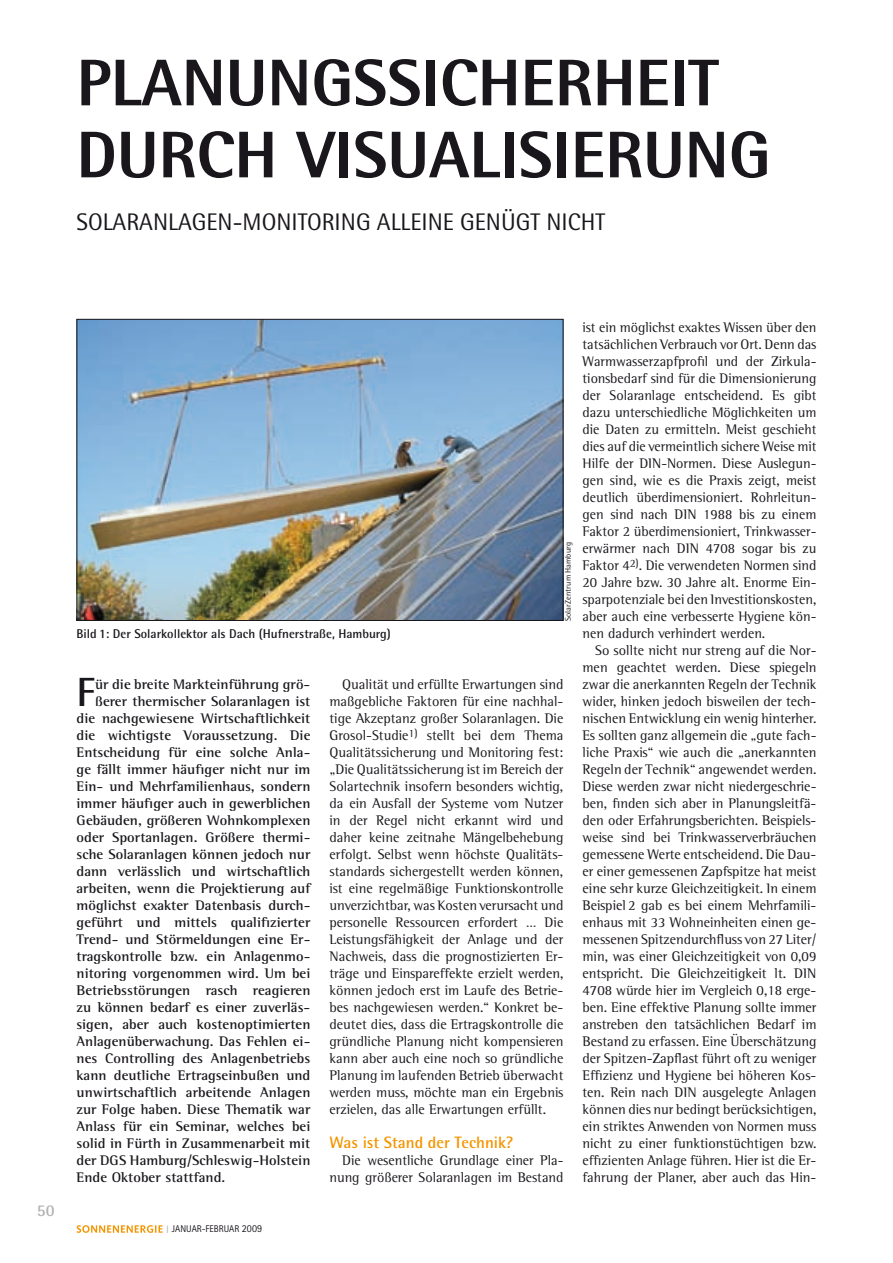
<style>
.page{position:relative;width:893px;height:1263px;background:#fff}
.page>*{position:absolute;margin:0;border:0;box-sizing:border-box;transform-origin:0 0}
.t1{font:800 66px/72px "Rotis Semi Sans Std";color:#1a171c}
.t2{font:700 40.8px "Rotis Semi Sans Std";color:#1a171c}
.t3{font:24px "Rotis Semi Sans Std";color:#1a171c}
.t4{font:700 16.5px "Rotis Semi Sans Std";color:#f39500}
.t5{font:700 16.5px "Rotis Semi Sans Std";color:#b1b3b4}
.t6{font:14.25px/17px "Rotis Semi Serif Std";color:#1a171c;text-align:justify}
.t7{font:700 14.25px "Rotis Semi Serif Std";letter-spacing:.005em;color:#1a171c}
.t8{font:700 12.75px "Rotis Semi Sans Std";color:#1a171c}
.t9{font:10.65px "Rotis Sans Serif Std";color:#1a171c;scale:.95 1}
.t10{font:9.75px "Rotis Sans Serif Std";color:#1a171c;scale:.95 1}
.t11{font:8.25px "Rotis Semi Sans Std";letter-spacing:.01em;color:#1a171c}
.s1{font-size:10.8px;color:#b1b3b4}
</style>
<div class="page">
<svg style="left:77px;top:1225px;width:86px;height:8px"></svg>
<img style="left:79px;top:321px;width:482px;height:298px">
<div style="left:77px;top:319px;width:486px;height:302px;border:1px solid #1a171c"></div>
<h1 class="t1" style="left:77px;top:46px;width:688px">PLANUNGSSICHERHEIT<br>DURCH VISUALISIERUNG</h1>
<h3 class="t3" style="left:77px;top:207px;width:530px">SOLARANLAGEN-MONITORING ALLEINE GENÜGT NICHT</h3>
<p class="t5" style="left:37px;top:1200px;width:19px">50</p>
<p class="t8" style="left:77px;top:626px;width:316px">Bild 1: Der Solarkollektor als Dach (Hufnerstraße, Hamburg)</p>
<p class="t11" style="left:563px;top:621px;width:80px;rotate:-90deg">SOLARZENTRUM HAMBURG</p>
<h2 class="t2" style="left:77px;top:667px;width:16px">F</h2>
<p class="t7" style="left:95px;top:675px;width:217px">ür die breite Markteinführung grö-</p>
<p class="t7" style="left:95px;top:693px;width:217px">ßerer thermischer Solaranlagen ist</p>
<p class="t7" style="left:77px;top:710px;width:235px">die nachgewiesene Wirtschaftlichkeit</p>
<p class="t7" style="left:77px;top:727px;width:235px">die wichtigste Voraussetzung. Die</p>
<p class="t7" style="left:77px;top:744px;width:235px">Entscheidung für eine solche Anla-</p>
<p class="t7" style="left:77px;top:761px;width:235px">ge fällt immer häufiger nicht nur im</p>
<p class="t7" style="left:77px;top:778px;width:235px">Ein- und Mehrfamilienhaus, sondern</p>
<p class="t7" style="left:77px;top:795px;width:235px">immer häufiger auch in gewerblichen</p>
<p class="t7" style="left:77px;top:812px;width:235px">Gebäuden, größeren Wohnkomplexen</p>
<p class="t7" style="left:77px;top:829px;width:235px">oder Sportanlagen. Größere thermi-</p>
<p class="t7" style="left:77px;top:846px;width:235px">sche Solaranlagen können jedoch nur</p>
<p class="t7" style="left:77px;top:863px;width:235px">dann verlässlich und wirtschaftlich</p>
<p class="t7" style="left:77px;top:880px;width:235px">arbeiten, wenn die Projektierung auf</p>
<p class="t7" style="left:77px;top:897px;width:235px">möglichst exakter Datenbasis durch-</p>
<p class="t7" style="left:77px;top:914px;width:235px">geführt und mittels qualifizierter</p>
<p class="t7" style="left:77px;top:931px;width:235px">Trend- und Störmeldungen eine Er-</p>
<p class="t7" style="left:77px;top:948px;width:235px">tragskontrolle bzw. ein Anlagenmo-</p>
<p class="t7" style="left:77px;top:965px;width:235px">nitoring vorgenommen wird. Um bei</p>
<p class="t7" style="left:77px;top:982px;width:235px">Betriebsstörungen rasch reagieren</p>
<p class="t7" style="left:77px;top:999px;width:235px">zu können bedarf es einer zuverläs-</p>
<p class="t7" style="left:77px;top:1016px;width:235px">sigen, aber auch kostenoptimierten</p>
<p class="t7" style="left:77px;top:1033px;width:235px">Anlagenüberwachung. Das Fehlen ei-</p>
<p class="t7" style="left:77px;top:1050px;width:235px">nes Controlling des Anlagenbetriebs</p>
<p class="t7" style="left:77px;top:1067px;width:235px">kann deutliche Ertragseinbußen und</p>
<p class="t7" style="left:77px;top:1084px;width:235px">unwirtschaftlich arbeitende Anlagen</p>
<p class="t7" style="left:77px;top:1101px;width:235px">zur Folge haben. Diese Thematik war</p>
<p class="t7" style="left:77px;top:1118px;width:235px">Anlass für ein Seminar, welches bei</p>
<p class="t7" style="left:77px;top:1135px;width:235px">solid in Fürth in Zusammenarbeit mit</p>
<p class="t7" style="left:77px;top:1152px;width:235px">der DGS Hamburg/Schleswig-Holstein</p>
<p class="t7" style="left:77px;top:1169px;width:150px">Ende Oktober stattfand.</p>
<p class="t6" style="left:330px;top:676px;width:235px;text-indent:13px">Qualität und erfüllte Erwartungen sind maßgebliche Faktoren für eine nachhal&shy;tige Akzeptanz großer Solaranlagen. Die Grosol-Studie<sup>1)</sup> stellt bei dem Thema Qualitätssicherung und Monitoring fest: „Die Qualitätssicherung ist im Bereich der Solartechnik insofern besonders wichtig, da ein Ausfall der Systeme vom Nutzer in der Regel nicht erkannt wird und daher keine zeitnahe Mängelbehebung erfolgt. Selbst wenn höchste Qualitäts&shy;standards sichergestellt werden können, ist eine regelmäßige Funktionskontrolle unverzichtbar, was Kosten verursacht und personelle Ressourcen erfordert … Die Leistungsfähigkeit der Anlage und der Nachweis, dass die prognostizierten Er&shy;träge und Einspareffekte erzielt werden, können jedoch erst im Laufe des Betrie&shy;bes nachgewiesen werden.“ Konkret be&shy;deutet dies, dass die Ertragskontrolle die gründliche Planung nicht kompensieren kann aber auch eine noch so gründliche Planung im laufenden Betrieb überwacht werden muss, möchte man ein Ergebnis erzielen, das alle Erwartungen erfüllt.</p>
<p class="t4" style="left:330px;top:1132px;width:185px">Was ist Stand der Technik?</p>
<p class="t6" style="left:330px;top:1152px;width:235px;text-align:right">Die wesentliche Grundlage einer Pla&shy;nung größerer Solaranlagen im Bestand</p>
<p class="t6" style="left:583px;top:318px;width:235px">ist ein möglichst exaktes Wissen über den tatsächlichen Verbrauch vor Ort. Denn das Warmwasserzapfprofil und der Zirkula&shy;tionsbedarf sind für die Dimensionierung der Solaranlage entscheidend. Es gibt dazu unterschiedliche Möglichkeiten um die Daten zu ermitteln. Meist geschieht dies auf die vermeintlich sichere Weise mit Hilfe der DIN-Normen. Diese Auslegun&shy;gen sind, wie es die Praxis zeigt, meist deutlich überdimensioniert. Rohrleitun&shy;gen sind nach DIN 1988 bis zu einem Faktor 2 überdimensioniert, Trinkwasser&shy;erwärmer nach DIN 4708 sogar bis zu Faktor 4<sup>2)</sup>. Die verwendeten Normen sind 20 Jahre bzw. 30 Jahre alt. Enorme Ein&shy;sparpotenziale bei den Investitionskosten, aber auch eine verbesserte Hygiene kön&shy;nen dadurch verhindert werden.</p>
<p class="t6" style="left:583px;top:642px;width:235px;text-indent:13px">So sollte nicht nur streng auf die Nor&shy;men geachtet werden. Diese spiegeln zwar die anerkannten Regeln der Technik wider, hinken jedoch bisweilen der tech&shy;nischen Entwicklung ein wenig hinterher.<br>Es sollten ganz allgemein die „gute fach&shy;liche Praxis“ wie auch die „anerkannten Regeln der Technik“ angewendet werden.<br>Diese werden zwar nicht niedergeschrie&shy;ben, finden sich aber in Planungsleitfä&shy;den oder Erfahrungsberichten. Beispiels&shy;weise sind bei Trinkwasserverbräuchen gemessene Werte entscheidend. Die Dau&shy;er einer gemessenen Zapfspitze hat meist eine sehr kurze Gleichzeitigkeit. In einem Beispiel 2 gab es bei einem Mehrfamili&shy;enhaus mit 33 Wohneinheiten einen ge&shy;messenen Spitzendurchfluss von 27 Liter/ min, was einer Gleichzeitigkeit von 0,09 entspricht. Die Gleichzeitigkeit lt. DIN 4708 würde hier im Vergleich 0,18 erge&shy;ben. Eine effektive Planung sollte immer anstreben den tatsächlichen Bedarf im Bestand zu erfassen. Eine Überschätzung der Spitzen-Zapflast führt oft zu weniger Effizienz und Hygiene bei höheren Kos&shy;ten. Rein nach DIN ausgelegte Anlagen können dies nur bedingt berücksichtigen, ein striktes Anwenden von Normen muss nicht zu einer funktionstüchtigen bzw. effizienten Anlage führen. Hier ist die Er&shy;fahrung der Planer, aber auch das Hin-</p>
<p class="t10" style="left:166px;top:1223px;width:62px"><span class="s1">I</span> JANUAR-FEBRUAR</p>
<p class="t9" style="left:242px;top:1222px;width:23px">2009</p>
</div>
